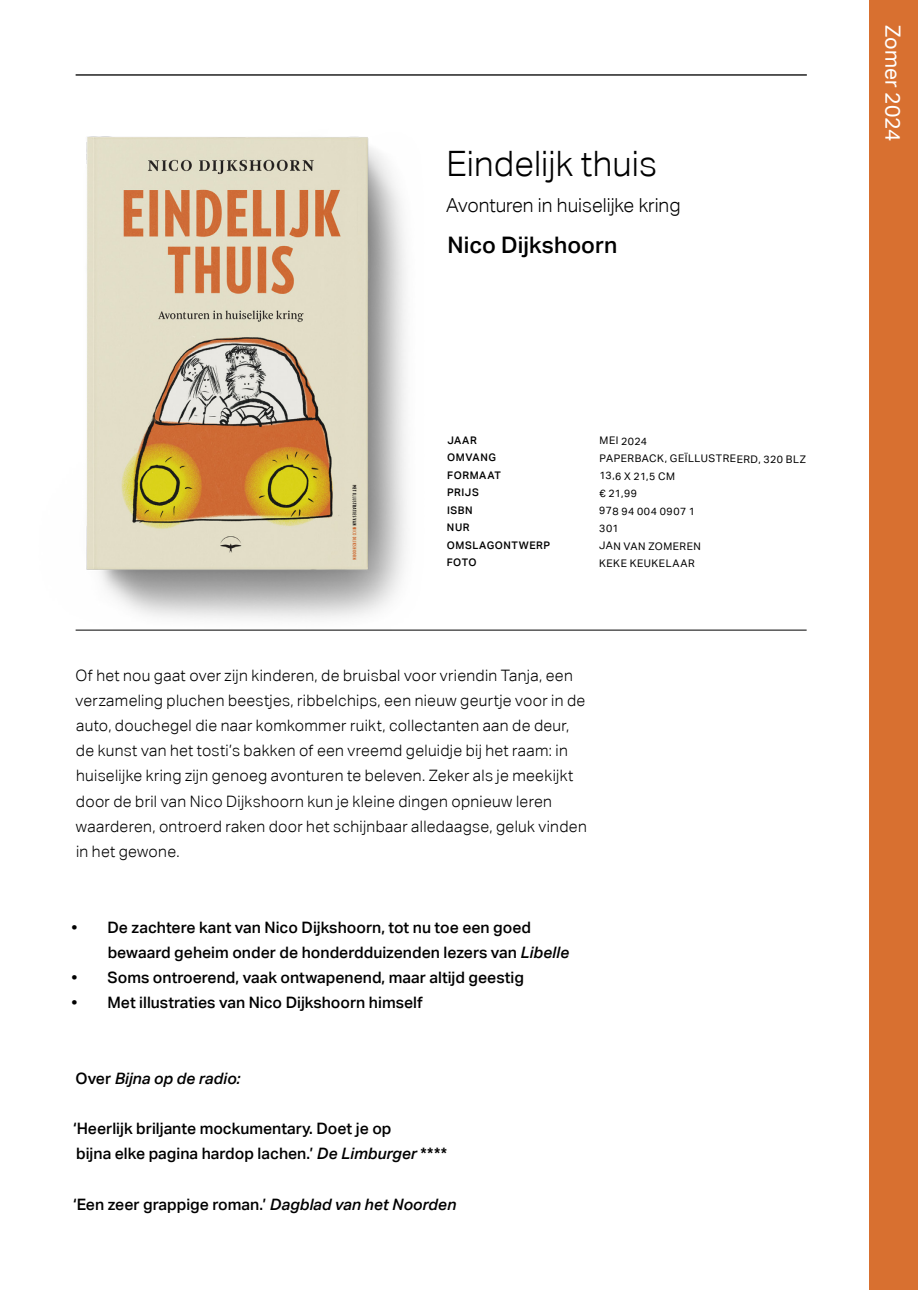
<style>
.page{position:relative;width:918px;height:1290px;background:#fff}
.page>*{position:absolute;margin:0;border:0;box-sizing:border-box;transform-origin:0 0}
.t1{font:300 35px "Aktiv Grotesk";letter-spacing:.005em;color:#000}
.t2{font:500 22.75px "Aktiv Grotesk";letter-spacing:.005em;color:#000}
.t3{font:21px "Aktiv Grotesk";color:#fff}
.t4{font:300 19.25px "Aktiv Grotesk";color:#000}
.t5{font:300 15.75px/25.2px "Aktiv Grotesk";letter-spacing:.02em;color:#000}
.t6{font:500 15.75px/25.2px "Aktiv Grotesk";color:#000}
.t7{font:italic 500 15.75px "Aktiv Grotesk";color:#000}
.t8{font:10.5px "Aktiv Grotesk";letter-spacing:.045em;color:#000}
.t9{font:500 10.5px "Aktiv Grotesk";letter-spacing:.05em;color:#000}
.s1{font-style:italic}
.s2{font-style:normal}
</style>
<div class="page">
<div style="left:869px;top:0;width:49px;height:1290px;background:#d87030"></div>
<img style="left:75px;top:136px;width:399px;height:494px">
<hr style="left:76px;top:74px;width:731px;height:2px;background:#000">
<hr style="left:76px;top:630px;width:730px;height:1px;background:#000">
<h1 class="t1" style="left:446px;top:143px;width:212px">Eindelijk thuis</h1>
<p class="t4" style="left:446px;top:195px;width:236px">Avonturen in huiselijke kring</p>
<h2 class="t2" style="left:447px;top:231px;width:171px">Nico Dijkshoorn</h2>
<p class="t9" style="left:447px;top:434px;width:31px">JAAR</p>
<p class="t8" style="left:599px;top:435px;width:49px">MEI 2024</p>
<p class="t9" style="left:447px;top:451px;width:50px">OMVANG</p>
<p class="t8" style="left:599px;top:452px;width:208px">PAPERBACK, GEÏLLUSTREERD, 320 BLZ</p>
<p class="t9" style="left:447px;top:469px;width:55px">FORMAAT</p>
<p class="t8" style="left:599px;top:470px;width:77px">13,6 X 21,5 CM</p>
<p class="t9" style="left:447px;top:486px;width:33px">PRIJS</p>
<p class="t8" style="left:599px;top:487px;width:39px">€ 21,99</p>
<p class="t9" style="left:447px;top:504px;width:27px">ISBN</p>
<p class="t8" style="left:599px;top:505px;width:97px">978 94 004 0907 1</p>
<p class="t9" style="left:447px;top:521px;width:24px">NUR</p>
<p class="t8" style="left:599px;top:522px;width:21px">301</p>
<p class="t9" style="left:447px;top:539px;width:105px">OMSLAGONTWERP</p>
<p class="t8" style="left:599px;top:540px;width:103px">JAN VAN ZOMEREN</p>
<p class="t9" style="left:447px;top:556px;width:31px">FOTO</p>
<p class="t8" style="left:599px;top:557px;width:97px">KEKE KEUKELAAR</p>
<p class="t5" style="left:76px;top:662px;width:513px">Of het nou gaat over zijn kinderen, de bruisbal voor vriendin Tanja, een verzameling pluchen beestjes, ribbelchips, een nieuw geurtje voor in de auto, douchegel die naar komkommer ruikt, collectanten aan de deur, de kunst van het tosti’s bakken of een vreemd geluidje bij het raam: in huiselijke kring zijn genoeg avonturen te beleven. Zeker als je meekijkt door de bril van Nico Dijkshoorn kun je kleine dingen opnieuw leren waarderen, ontroerd raken door het schijnbaar alledaagse, geluk vinden in het gewone.</p>
<p class="t6" style="left:108px;top:914px;width:463px;text-indent:-36px">• De zachtere kant van Nico Dijkshoorn, tot nu toe een goed bewaard geheim onder de honderdduizenden lezers van <span class="s1">Libelle</span></p>
<p class="t6" style="left:71px;top:964px;width:454px">• Soms ontroerend, vaak ontwapenend, maar altijd geestig</p>
<p class="t6" style="left:71px;top:990px;width:353px">• Met illustraties van Nico Dijkshoorn himself</p>
<p class="t7" style="left:76px;top:1068px;width:166px"><span class="s2">Over</span> Bijna op de radio:</p>
<p class="t6" style="left:73px;top:1116px;width:375px">‘Heerlijk briljante mockumentary. Doet je op<br>bijna elke pagina hardop lachen.’ <span class="s1">De Limburger</span> ****</p>
<p class="t6" style="left:73px;top:1191px;width:384px">‘Een zeer grappige roman.’ <span class="s1">Dagblad van het Noorden</span></p>
<h3 class="t3" style="left:905px;top:25px;width:118px;rotate:90deg">Zomer 2024</h3>
</div>
